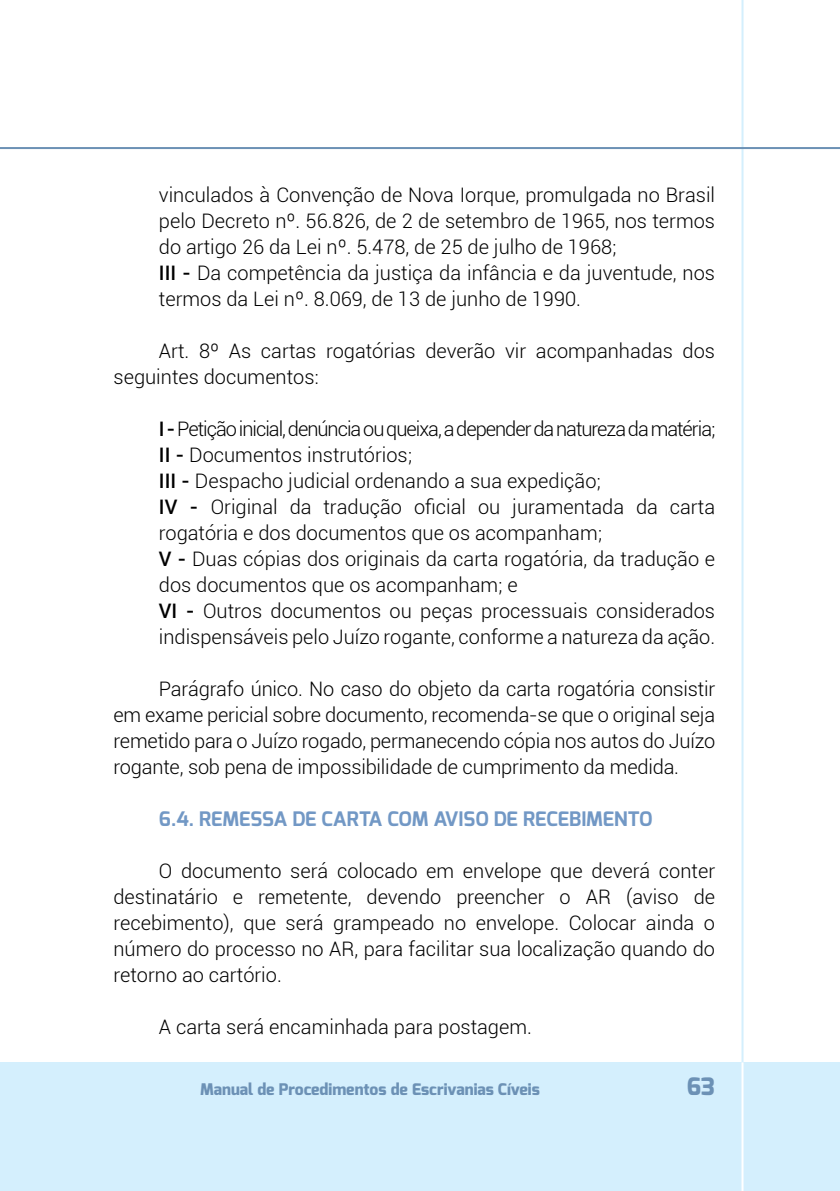
<style>
.page{position:relative;width:840px;height:1191px;background:#fff}
.page>*{position:absolute;margin:0;border:0;box-sizing:border-box;transform-origin:0 0}
.t1{font:800 24px "Exo";color:#6c91b5}
.t2{font:300 20px/26px "Roboto";color:#000}
.t3{font:700 20px "Exo";color:#7298c5}
.t4{font:800 16px "Exo";color:#6c91b5}
.s1{font-weight:500}
</style>
<div class="page">
<hr style="left:741px;top:0;width:2px;height:1062px;background:#d4effd">
<div style="left:0;top:1062px;width:839px;height:129px;background:#d4effd"></div>
<hr style="left:0;top:147px;width:839px;height:2px;background:#6c91b5">
<hr style="left:741px;top:1062px;width:2px;height:129px;background:#fff">
<p class="t2" style="left:159px;top:181px;width:557px">vinculados à Convenção de Nova Iorque, promulgada no Brasil pelo Decreto nº. 56.826, de 2 de setembro de 1965, nos termos do artigo 26 da Lei nº. 5.478, de 25 de julho de 1968;<br><span class="s1">III -</span> Da competência da justiça da infância e da juventude, nos termos da Lei nº. 8.069, de 13 de junho de 1990.</p>
<p class="t2" style="left:113px;top:337px;width:602px;text-indent:45px">Art. 8º As cartas rogatórias deverão vir acompanhadas dos seguintes documentos:</p>
<p class="t2" style="left:159px;top:415px;width:557px"><span class="s1">I -</span> Petição inicial, denúncia ou queixa, a depender da natureza da matéria; <span class="s1">II -</span> Documentos instrutórios;<br><span class="s1">III -</span> Despacho judicial ordenando a sua expedição;<br><span class="s1">IV -</span> Original da tradução oficial ou juramentada da carta rogatória e dos documentos que os acompanham;<br><span class="s1">V -</span> Duas cópias dos originais da carta rogatória, da tradução e dos documentos que os acompanham; e<br><span class="s1">VI -</span> Outros documentos ou peças processuais considerados indispensáveis pelo Juízo rogante, conforme a natureza da ação.</p>
<p class="t2" style="left:113px;top:675px;width:603px;text-align:justify;text-indent:45px">Parágrafo único. No caso do objeto da carta rogatória consistir em exame pericial sobre documento, recomenda-se que o original seja remetido para o Juízo rogado, permanecendo cópia nos autos do Juízo rogante, sob pena de impossibilidade de cumprimento da medida.</p>
<p class="t3" style="left:159px;top:806px;width:495px">6.4. REMESSA DE CARTA COM AVISO DE RECEBIMENTO</p>
<p class="t2" style="left:113px;top:857px;width:602px;text-align:justify;text-indent:45px">O documento será colocado em envelope que deverá conter destinatário e remetente, devendo preencher o AR (aviso de recebimento), que será grampeado no envelope. Colocar ainda o número do processo no AR, para facilitar sua localização quando do retorno ao cartório.</p>
<p class="t2" style="left:159px;top:1013px;width:374px">A carta será encaminhada para postagem.</p>
<p class="t4" style="left:200px;top:1079px;width:341px">Manual de Procedimentos de Escrivanias Cíveis</p>
<p class="t1" style="left:686px;top:1070px;width:30px">63</p>
</div>
